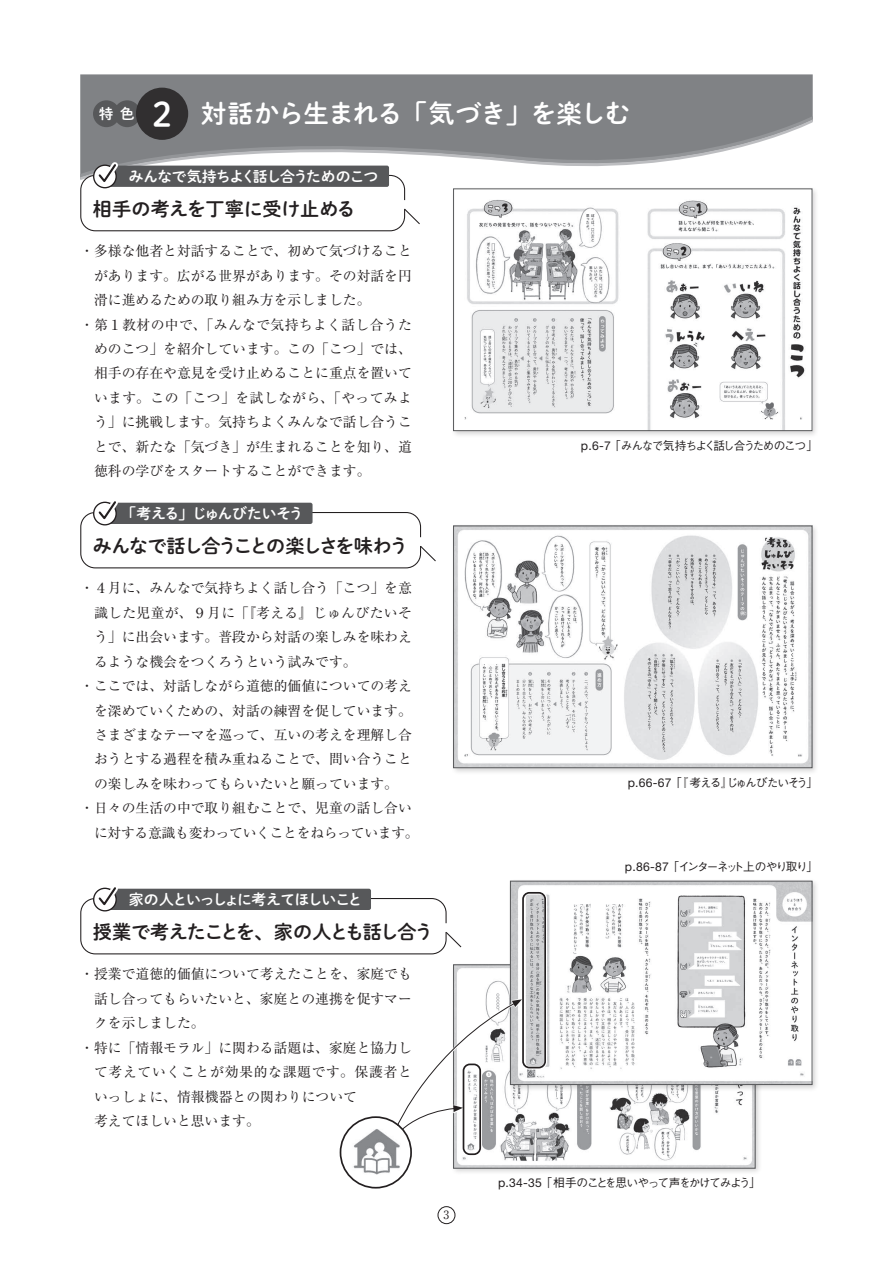
<style>
.page{position:relative;width:893px;height:1263px;background:#fff}
.page>*{position:absolute;margin:0;border:0;box-sizing:border-box;transform-origin:0 0}
.t1{font:25.5px "P Shuei M Go Std N B";letter-spacing:-.025em;color:#fff}
.t2{font:19.2px "P Shuei M Go Std N B";letter-spacing:-.085em;color:#231f20}
.t3{font:19.2px "P Shuei M Go Std N B";letter-spacing:-.095em;color:#231f20}
.t4{font:19.2px "P Shuei M Go Std N B";letter-spacing:-.01em;color:#231f20}
.t5{font:14.85px "P Shuei M Go Std N B";letter-spacing:-.07em;color:#fff}
.t6{font:14.85px "P Shuei M Go Std N B";letter-spacing:-.025em;color:#fff}
.t7{font:14.25px "P Shuei M Go Std N B";color:#fff}
.t8{font:13.8px "Ryumin Pr 6";color:#231f20}
.t9{font:13.8px "Ryumin Pr 6";letter-spacing:.025em;color:#231f20}
.t10{font:13.8px "Ryumin Pr 6";letter-spacing:-.02em;color:#231f20}
.t11{font:13.8px "Ryumin Pr 6";letter-spacing:.03em;color:#231f20}
.t12{font:13.8px "Ryumin Pr 6";letter-spacing:.05em;color:#231f20}
.t13{font:500 11.7px "Gothic BBB Pr 6";letter-spacing:-.12em;color:#231f20}
.t14{font:500 11.7px "Gothic BBB Pr 6";letter-spacing:-.14em;color:#231f20}
.t15{font:11.55px "Ryumin Pr 6";color:#231f20}
.s1{font-size:33.6px}
.s2{font-family:"Helvetica Neue LT Std";font-weight:400;font-size:12.3px}
.s3{font-family:"Helvetica Neue LT Std";font-weight:400;font-size:12.15px}
</style>
<div class="page">
<div style="left:450px;top:962px;width:313px;height:214px;background:#231f20;opacity:.2"></div>
<img style="left:547px;top:1092px;width:206px;height:74px">
<div style="left:450px;top:523px;width:369px;height:252px;background:#231f20;opacity:.2"></div>
<img style="left:455px;top:528px;width:355px;height:238px">
<div style="left:453px;top:526px;width:359px;height:242px;border:1px solid #57585a"></div>
<div style="left:507px;top:878px;width:312px;height:214px;background:#231f20;opacity:.2"></div>
<img style="left:512px;top:883px;width:298px;height:200px">
<div style="left:510px;top:881px;width:302px;height:204px;border:1px solid #57585a"></div>
<div style="left:80px;top:74px;width:733px;height:42px;background:#808285"></div>
<svg style="left:80px;top:116px;width:733px;height:62px;fill:#808285"></svg>
<div style="left:93px;top:100px;width:27px;height:27px;background:#57585a;border-radius:50%"></div>
<div style="left:114px;top:100px;width:27px;height:27px;background:#57585a;border-radius:50%"></div>
<div style="left:136px;top:88px;width:52px;height:52px;background:#312f30;border-radius:50%"></div>
<div style="left:81px;top:175px;width:324px;height:56px;background:#fff;border-radius:14px"></div>
<div style="left:80px;top:175px;width:325px;height:56px;border:1px solid #231f20;border-radius:14px"></div>
<div style="left:80px;top:512px;width:341px;height:56px;border:1px solid #231f20;border-radius:14px"></div>
<div style="left:80px;top:898px;width:367px;height:56px;border:1px solid #231f20;border-radius:14px"></div>
<svg style="left:403px;top:208px;width:17px;height:17px"></svg>
<svg style="left:419px;top:545px;width:17px;height:17px"></svg>
<div style="left:105px;top:166px;width:284px;height:21px;background:#57585a;border-radius:2px"></div>
<svg style="left:91px;top:156px;width:33px;height:33px"></svg>
<div style="left:105px;top:503px;width:208px;height:21px;background:#57585a;border-radius:2px"></div>
<svg style="left:91px;top:501px;width:33px;height:25px"></svg>
<div style="left:105px;top:889px;width:266px;height:21px;background:#57585a;border-radius:2px"></div>
<svg style="left:91px;top:887px;width:33px;height:25px"></svg>
<div style="left:450px;top:186px;width:369px;height:252px;background:#231f20;opacity:.2"></div>
<img style="left:455px;top:191px;width:355px;height:238px">
<div style="left:453px;top:189px;width:359px;height:242px;border:1px solid #57585a"></div>
<svg style="left:339px;top:891px;width:208px;height:298px"></svg>
<img style="left:340px;top:1117px;width:71px;height:71px;border-radius:35px">
<div style="left:340px;top:1116px;width:72px;height:72px;border:2px solid #231f20;border-radius:50%"></div>
<svg style="left:397px;top:999px;width:125px;height:131px"></svg>
<div style="left:522px;top:892px;width:24px;height:176px;border:2px solid #231f20;border-radius:6px"></div>
<div style="left:463px;top:1063px;width:18px;height:92px;border:2px solid #231f20;border-radius:6px"></div>
<div style="left:438px;top:1206px;width:17px;height:18px;border:1px solid #231f20;border-radius:50%"></div>
<p class="t7" style="left:99px;top:103px;width:37px">特色</p>
<h1 class="t1" style="left:152px;top:95px;width:480px"><span class="s1">2</span> 対話から生まれる「気づき」を楽しむ</h1>
<p class="t5" style="left:129px;top:165px;width:251px">みんなで気持ちよく話し合うためのこつ</p>
<h2 class="t4" style="left:93px;top:194px;width:264px">相手の考えを丁寧に受け止める</h2>
<p class="t8" style="left:80px;top:240px;width:333px">・多様な他者と対話することで、初めて気づけること</p>
<p class="t8" style="left:94px;top:265px;width:319px">があります。広がる世界があります。その対話を円</p>
<p class="t8" style="left:94px;top:289px;width:278px">滑に進めるための取り組み方を示しました。</p>
<p class="t9" style="left:80px;top:314px;width:333px">・第１教材の中で、「みんなで気持ちよく話し合うた</p>
<p class="t8" style="left:94px;top:338px;width:319px">めのこつ」を紹介しています。この「こつ」では、</p>
<p class="t8" style="left:94px;top:362px;width:319px">相手の存在や意見を受け止めることに重点を置いて</p>
<p class="t11" style="left:94px;top:387px;width:319px">います。この「こつ」を試しながら、「やってみよ</p>
<p class="t8" style="left:94px;top:411px;width:319px">う」に挑戦します。気持ちよくみんなで話し合うこ</p>
<p class="t8" style="left:94px;top:436px;width:319px">とで、新たな「気づき」が生まれることを知り、道</p>
<p class="t8" style="left:94px;top:460px;width:278px">徳科の学びをスタートすることができます。</p>
<p class="t6" style="left:121px;top:502px;width:184px">「考える」じゅんびたいそう</p>
<h2 class="t3" style="left:93px;top:531px;width:318px">みんなで話し合うことの楽しさを味わう</h2>
<p class="t8" style="left:80px;top:577px;width:333px">・４月に、みんなで気持ちよく話し合う「こつ」を意</p>
<p class="t9" style="left:94px;top:602px;width:319px">識した児童が、９月に「『考える』じゅんびたいそ</p>
<p class="t8" style="left:94px;top:626px;width:319px">う」に出会います。普段から対話の楽しみを味わえ</p>
<p class="t8" style="left:94px;top:651px;width:264px">るような機会をつくろうという試みです。</p>
<p class="t8" style="left:80px;top:675px;width:333px">・ここでは、対話しながら道徳的価値についての考え</p>
<p class="t8" style="left:94px;top:699px;width:319px">を深めていくための、対話の練習を促しています。</p>
<p class="t8" style="left:94px;top:724px;width:319px">さまざまなテーマを巡って、互いの考えを理解し合</p>
<p class="t8" style="left:94px;top:748px;width:319px">おうとする過程を積み重ねることで、問い合うこと</p>
<p class="t8" style="left:94px;top:773px;width:306px">の楽しみを味わってもらいたいと願っています。</p>
<p class="t8" style="left:80px;top:797px;width:333px">・日々の生活の中で取り組むことで、児童の話し合い</p>
<p class="t10" style="left:94px;top:822px;width:326px">に対する意識も変わっていくことをねらっています。</p>
<p class="t5" style="left:129px;top:888px;width:235px">家の人といっしょに考えてほしいこと</p>
<h2 class="t2" style="left:93px;top:917px;width:342px">授業で考えたことを、家の人とも話し合う</h2>
<p class="t8" style="left:80px;top:963px;width:333px">・授業で道徳的価値について考えたことを、家庭でも</p>
<p class="t8" style="left:94px;top:988px;width:319px">話し合ってもらいたいと、家庭との連携を促すマー</p>
<p class="t8" style="left:94px;top:1012px;width:112px">クを示しました。</p>
<p class="t8" style="left:80px;top:1036px;width:333px">・特に「情報モラル」に関わる話題は、家庭と協力し</p>
<p class="t12" style="left:94px;top:1061px;width:319px">て考えていくことが効果的な課題です。保護者と</p>
<p class="t8" style="left:94px;top:1085px;width:265px">いっしょに、情報機器との関わりについて</p>
<p class="t8" style="left:94px;top:1110px;width:167px">考えてほしいと思います。</p>
<p class="t15" style="left:443px;top:1206px;width:7px">3</p>
<p class="t13" style="left:581px;top:436px;width:239px"><span class="s2">p.</span><span class="s3">6</span><span class="s2">-</span><span class="s3">7</span>「みんなで気持ちよく話し合うためのこつ」</p>
<p class="t13" style="left:628px;top:773px;width:192px"><span class="s2">p.</span><span class="s3">66</span><span class="s2">-</span><span class="s3">67</span>「『考える』じゅんびたいそう」</p>
<p class="t14" style="left:625px;top:857px;width:195px"><span class="s2">p.</span><span class="s3">86</span><span class="s2">-</span><span class="s3">87</span>「インターネット上のやり取り」</p>
<p class="t13" style="left:498px;top:1173px;width:264px"><span class="s2">p.</span><span class="s3">34</span><span class="s2">-</span><span class="s3">35</span>「相手のことを思いやって声をかけてみよう」</p>
</div>
